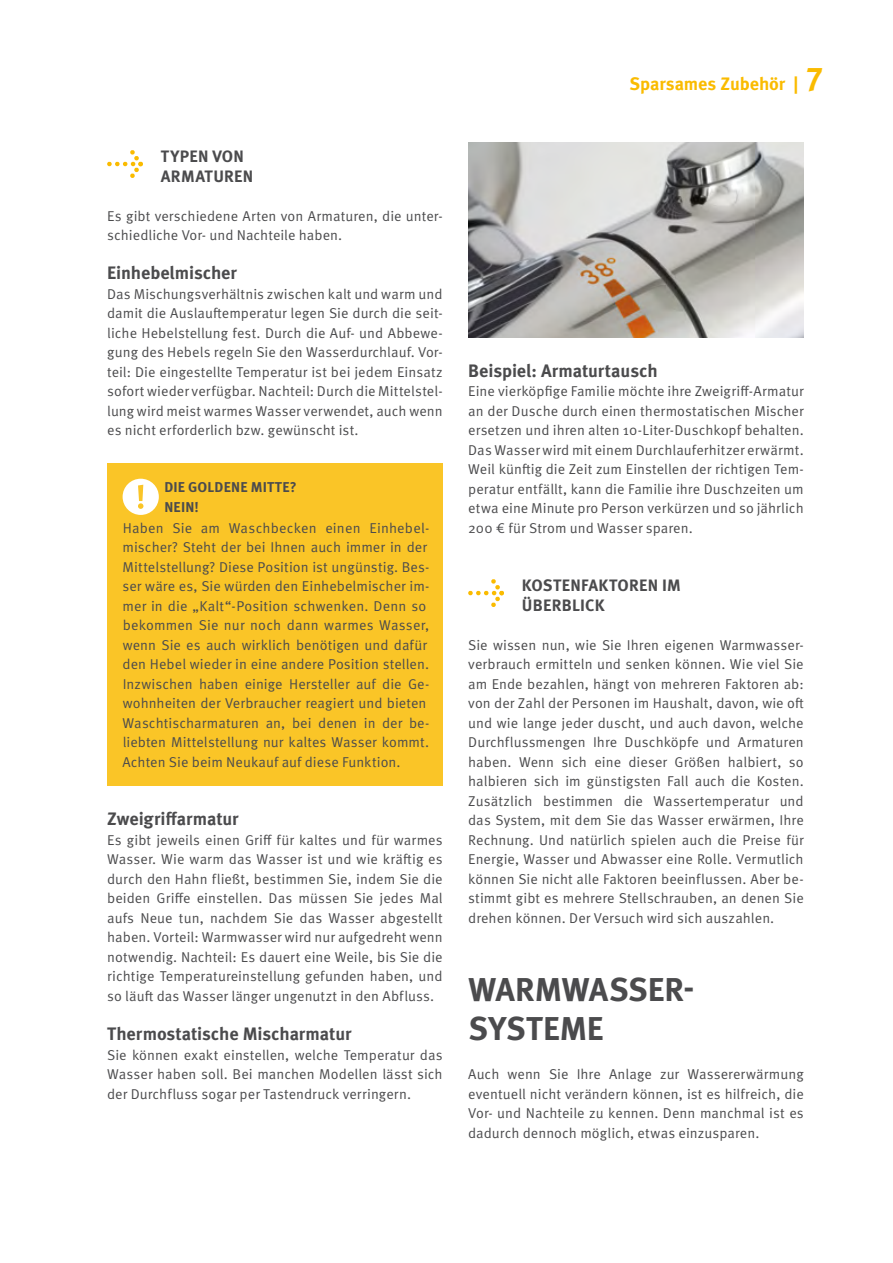
<style>
.page{position:relative;width:893px;height:1263px;background:#fff}
.page>*{position:absolute;margin:0;border:0;box-sizing:border-box;transform-origin:0 0}
.Ü1{font:700 33px "Meta OT";color:#4b4b4d}
.Ü3{font:700 18px "Meta OT";letter-spacing:-.005em;color:#4b4b4d}
.Ü3-2{font:700 18px "Meta OT";letter-spacing:-.005em;color:#fabb00}
.Ü2{font:700 16.5px/19.5px "Meta OT";letter-spacing:.015em;color:#4b4b4d}
.Fließtext{font:14.25px/19.5px "Meta OT Norm";letter-spacing:.005em;color:#4b4b4d;text-align:justify}
.Auflistung_Level2{font:14.25px/19.5px "Meta OT Norm";letter-spacing:.005em;color:#4b4b4d}
.Auflistung_Level2-2{font:700 14.25px/19.5px "Meta OT";letter-spacing:.01em;color:#4b4b4d}
.s1{font-size:33px}
</style>
<div class="page">
<svg style="left:107px;top:150px;width:36px;height:28px"></svg>
<svg style="left:468px;top:579px;width:36px;height:28px"></svg>
<div style="left:107px;top:463px;width:336px;height:323px;background:#fac527"></div>
<img style="left:468px;top:143px;width:336px;height:195px">
<p class="Ü2" style="left:161px;top:147px;width:94px">TYPEN VON<br>ARMATUREN</p>
<p class="Fließtext" style="left:107px;top:206px;width:337px">Es gibt verschiedene Arten von Armaturen, die unter&shy;schiedliche Vor- und Nachteile haben.</p>
<p class="Ü3" style="left:107px;top:262px;width:131px">Einhebelmischer</p>
<p class="Fließtext" style="left:107px;top:284px;width:337px">Das Mischungsverhältnis zwischen kalt und warm und damit die Auslauftemperatur legen Sie durch die seit&shy;liche Hebelstellung fest. Durch die Auf- und Abbewe&shy;gung des Hebels regeln Sie den Wasserdurchlauf. Vor&shy;teil: Die eingestellte Temperatur ist bei jedem Einsatz sofort wieder verfügbar. Nachteil: Durch die Mittelstel&shy;lung wird meist warmes Wasser verwendet, auch wenn es nicht erforderlich bzw. gewünscht ist.</p>
<p class="Auflistung_Level2-2" style="left:164px;top:478px;width:134px">DIE GOLDENE MITTE?<br>NEIN!</p>
<p class="Auflistung_Level2" style="left:122px;top:518px;width:309px">Haben Sie am Waschbecken einen Einhebel&shy;mischer? Steht der bei Ihnen auch immer in der Mittelstellung? Diese Position ist ungünstig. Bes&shy;ser wäre es, Sie würden den Einhebelmischer im&shy;mer in die „Kalt“-Position schwenken. Denn so bekommen Sie nur noch dann warmes Wasser, wenn Sie es auch wirklich benötigen und dafür den Hebel wieder in eine andere Position stellen.<br>Inzwischen haben einige Hersteller auf die Ge&shy;wohnheiten der Verbraucher reagiert und bieten Waschtischarmaturen an, bei denen in der be&shy;liebten Mittelstellung nur kaltes Wasser kommt.<br>Achten Sie beim Neukauf auf diese Funktion.</p>
<p class="Ü3" style="left:107px;top:808px;width:133px">Zweigriffarmatur</p>
<p class="Fließtext" style="left:107px;top:830px;width:337px">Es gibt jeweils einen Griff für kaltes und für warmes Wasser. Wie warm das Wasser ist und wie kräftig es durch den Hahn fließt, bestimmen Sie, indem Sie die beiden Griffe einstellen. Das müssen Sie jedes Mal aufs Neue tun, nachdem Sie das Wasser abgestellt haben. Vorteil: Warmwasser wird nur aufgedreht wenn notwendig. Nachteil: Es dauert eine Weile, bis Sie die richtige Temperatureinstellung gefunden haben, und so läuft das Wasser länger ungenutzt in den Abfluss.</p>
<p class="Ü3" style="left:107px;top:1022px;width:246px">Thermostatische Mischarmatur</p>
<p class="Fließtext" style="left:107px;top:1045px;width:337px">Sie können exakt einstellen, welche Temperatur das Wasser haben soll. Bei manchen Modellen lässt sich der Durchfluss sogar per Tastendruck verringern.</p>
<p class="Ü3-2" style="left:629px;top:73px;width:195px">Sparsames Zubehör | <span class="s1">7</span></p>
<p class="Ü3" style="left:468px;top:359px;width:191px">Beispiel: Armaturtausch</p>
<p class="Fließtext" style="left:468px;top:382px;width:337px">Eine vierköpfige Familie möchte ihre Zweigriff-Armatur an der Dusche durch einen thermostatischen Mischer ersetzen und ihren alten 10-Liter-Duschkopf behalten.<br>Das Wasser wird mit einem Durchlauferhitzer erwärmt.<br>Weil künftig die Zeit zum Einstellen der richtigen Tem&shy;peratur entfällt, kann die Familie ihre Duschzeiten um etwa eine Minute pro Person verkürzen und so jährlich 200 € für Strom und Wasser sparen.</p>
<p class="Ü2" style="left:522px;top:576px;width:161px">KOSTENFAKTOREN IM<br>ÜBERBLICK</p>
<p class="Fließtext" style="left:468px;top:635px;width:337px">Sie wissen nun, wie Sie Ihren eigenen Warmwasser&shy;verbrauch ermitteln und senken können. Wie viel Sie am Ende bezahlen, hängt von mehreren Faktoren ab: von der Zahl der Personen im Haushalt, davon, wie oft und wie lange jeder duscht, und auch davon, welche Durchflussmengen Ihre Duschköpfe und Armaturen haben. Wenn sich eine dieser Größen halbiert, so halbieren sich im günstigsten Fall auch die Kosten.<br>Zusätzlich bestimmen die Wassertemperatur und das System, mit dem Sie das Wasser erwärmen, Ihre Rechnung. Und natürlich spielen auch die Preise für Energie, Wasser und Abwasser eine Rolle. Vermutlich können Sie nicht alle Faktoren beeinflussen. Aber be&shy;stimmt gibt es mehrere Stellschrauben, an denen Sie drehen können. Der Versuch wird sich auszahlen.</p>
<p class="Ü1" style="left:468px;top:969px;width:227px">WARMWASSER-</p>
<p class="Ü1" style="left:468px;top:1008px;width:137px">SYSTEME</p>
<p class="Fließtext" style="left:468px;top:1064px;width:337px">Auch wenn Sie Ihre Anlage zur Wassererwärmung eventuell nicht verändern können, ist es hilfreich, die Vor- und Nachteile zu kennen. Denn manchmal ist es dadurch dennoch möglich, etwas einzusparen.</p>
</div>
